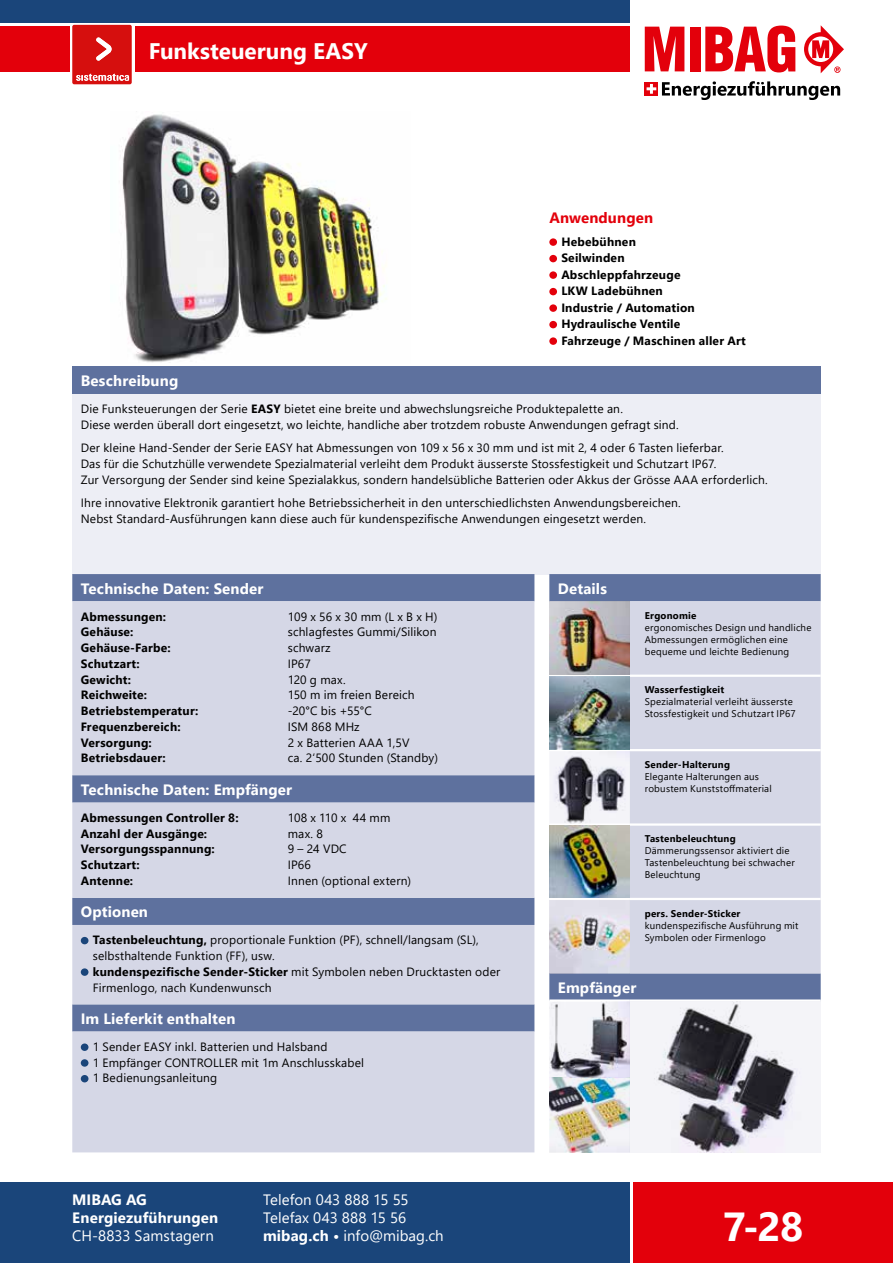
<style>
.page{position:relative;width:893px;height:1263px;background:#fff}
.page>*{position:absolute;margin:0;border:0;box-sizing:border-box;transform-origin:0 0}
.t1{font:700 40.5px "Segoe UI";color:#fff}
.t2{font:700 22.5px "Segoe UI";color:#fff}
.t3{font:700 15px/18px "Segoe UI";letter-spacing:.01em;color:#fff}
.t4{font:15px/18px "Segoe UI";letter-spacing:.005em;color:#fff}
.t5{font:700 15px "Segoe UI";letter-spacing:.01em;color:#e3000b}
.t6{font:12px/15.8px "Segoe UI";letter-spacing:.015em;color:#000}
.t7{font:700 12px/16.5px "Segoe UI";letter-spacing:.02em;color:#000}
.t8{font:12px "Segoe UI";letter-spacing:-.005em;color:#000}
.t9{font:9.75px/12px "Segoe UI";letter-spacing:.02em;color:#000}
.t10{font:700 9.75px "Segoe UI";letter-spacing:.025em;color:#000}
.s1{font-weight:700}
</style>
<div class="page">
<img style="left:121px;top:114px;width:266px;height:249px">
<div style="left:72px;top:367px;width:749px;height:27px;background:#5e719e"></div>
<div style="left:72px;top:394px;width:749px;height:180px;background:#edeef5"></div>
<div style="left:633px;top:1182px;width:260px;height:81px;background:#e3000b"></div>
<div style="left:0;top:1182px;width:630px;height:81px;background:#1a457a"></div>
<div style="left:0;top:26px;width:630px;height:45px;background:#e3000b"></div>
<div style="left:0;top:0;width:630px;height:22px;background:#1a457a"></div>
<svg style="left:645px;top:27px;width:39px;height:44px"></svg>
<div style="left:690px;top:27px;width:10px;height:44px;background:#e3000b"></div>
<svg style="left:705px;top:26px;width:90px;height:46px"></svg>
<svg style="left:804px;top:25px;width:40px;height:48px"></svg>
<svg style="left:645px;top:82px;width:13px;height:14px"></svg>
<svg style="left:647px;top:84px;width:9px;height:10px"></svg>
<svg style="left:662px;top:81px;width:178px;height:19px"></svg>
<div style="left:72px;top:574px;width:462px;height:27px;background:#5e719e"></div>
<svg style="left:72px;top:601px;width:462px;height:551px;background:#c4c8db"></svg>
<div style="left:81px;top:937px;width:7px;height:7px;background:#1a457a;border-radius:50%"></div>
<div style="left:81px;top:968px;width:7px;height:8px;background:#1a457a;border-radius:50%"></div>
<div style="left:81px;top:1043px;width:7px;height:8px;background:#1a457a;border-radius:50%"></div>
<div style="left:81px;top:1059px;width:7px;height:8px;background:#1a457a;border-radius:50%"></div>
<div style="left:81px;top:1075px;width:7px;height:7px;background:#1a457a;border-radius:50%"></div>
<div style="left:549px;top:238px;width:8px;height:8px;background:#e3000b;border-radius:50%"></div>
<div style="left:549px;top:255px;width:8px;height:7px;background:#e3000b;border-radius:50%"></div>
<div style="left:549px;top:271px;width:8px;height:8px;background:#e3000b;border-radius:50%"></div>
<div style="left:549px;top:288px;width:8px;height:7px;background:#e3000b;border-radius:50%"></div>
<div style="left:549px;top:304px;width:8px;height:8px;background:#e3000b;border-radius:50%"></div>
<div style="left:549px;top:321px;width:8px;height:7px;background:#e3000b;border-radius:50%"></div>
<div style="left:549px;top:337px;width:8px;height:8px;background:#e3000b;border-radius:50%"></div>
<div style="left:549px;top:574px;width:272px;height:27px;background:#5e719e"></div>
<div style="left:549px;top:973px;width:81px;height:26px;background:#5e719e"></div>
<svg style="left:630px;top:601px;width:191px;height:398px;background:#cdd0e1"></svg>
<hr style="left:630px;top:675px;width:191px;height:2px;background:#fff">
<hr style="left:630px;top:749px;width:191px;height:2px;background:#fff">
<hr style="left:630px;top:823px;width:191px;height:3px;background:#fff">
<hr style="left:630px;top:898px;width:191px;height:2px;background:#fff">
<img style="left:549px;top:601px;width:81px;height:74px">
<img style="left:549px;top:677px;width:81px;height:72px">
<img style="left:550px;top:751px;width:80px;height:72px">
<img style="left:549px;top:826px;width:81px;height:72px">
<img style="left:549px;top:900px;width:81px;height:73px">
<img style="left:549px;top:1002px;width:81px;height:150px">
<svg style="left:630px;top:1002px;width:191px;height:150px;fill:#f3f1f8"></svg>
<div style="left:70px;top:25px;width:64px;height:75px;background:#fff"></div>
<svg style="left:72px;top:25px;width:60px;height:59px;background:#da2928"></svg>
<h2 class="t2" style="left:149px;top:30px;width:221px">Funksteuerung EASY</h2>
<p class="t5" style="left:549px;top:204px;width:105px">Anwendungen</p>
<p class="t7" style="left:561px;top:232px;width:186px">Hebebühnen<br>Seilwinden<br>Abschleppfahrzeuge<br>LKW Ladebühnen<br>Industrie / Automation<br>Hydraulische Ventile<br>Fahrzeuge / Maschinen aller Art</p>
<p class="t3" style="left:81px;top:370px;width:99px">Beschreibung</p>
<p class="t6" style="left:81px;top:400px;width:599px">Die Funksteuerungen der Serie <span class="s1">EASY</span> bietet eine breite und abwechslungsreiche Produktepalette an.<br>Diese werden überall dort eingesetzt, wo leichte, handliche aber trotzdem robuste Anwendungen gefragt sind.</p>
<p class="t6" style="left:81px;top:439px;width:688px">Der kleine Hand-Sender der Serie EASY hat Abmessungen von 109 x 56 x 30 mm und ist mit 2, 4 oder 6 Tasten lieferbar.<br>Das für die Schutzhülle verwendete Spezialmaterial verleiht dem Produkt äusserste Stossfestigkeit und Schutzart IP67.<br>Zur Versorgung der Sender sind keine Spezialakkus, sondern handelsübliche Batterien oder Akkus der Grösse AAA erforderlich.</p>
<p class="t6" style="left:81px;top:494px;width:601px">Ihre innovative Elektronik garantiert hohe Betriebssicherheit in den unterschiedlichsten Anwendungsbereichen.<br>Nebst Standard-Ausführungen kann diese auch für kundenspezifische Anwendungen eingesetzt werden.</p>
<p class="t3" style="left:81px;top:578px;width:184px">Technische Daten: Sender</p>
<p class="t7" style="left:81px;top:607px;width:87px">Abmessungen:</p>
<p class="t6" style="left:288px;top:607px;width:151px">109 x 56 x 30 mm (L x B x H)</p>
<p class="t7" style="left:81px;top:623px;width:54px">Gehäuse:</p>
<p class="t6" style="left:288px;top:623px;width:150px">schlagfestes Gummi/Silikon</p>
<p class="t7" style="left:81px;top:639px;width:91px">Gehäuse-Farbe:</p>
<p class="t6" style="left:288px;top:639px;width:44px">schwarz</p>
<p class="t7" style="left:81px;top:654px;width:61px">Schutzart:</p>
<p class="t6" style="left:288px;top:655px;width:25px">IP67</p>
<p class="t7" style="left:81px;top:670px;width:52px">Gewicht:</p>
<p class="t6" style="left:288px;top:670px;width:59px">120 g max.</p>
<p class="t7" style="left:81px;top:686px;width:68px">Reichweite:</p>
<p class="t6" style="left:288px;top:686px;width:128px">150 m im freien Bereich</p>
<p class="t7" style="left:81px;top:702px;width:119px">Betriebstemperatur:</p>
<p class="t6" style="left:288px;top:702px;width:86px">-20°C bis +55°C</p>
<p class="t7" style="left:81px;top:717px;width:101px">Frequenzbereich:</p>
<p class="t6" style="left:288px;top:718px;width:73px">ISM 868 MHz</p>
<p class="t7" style="left:81px;top:733px;width:73px">Versorgung:</p>
<p class="t6" style="left:288px;top:733px;width:123px">2 x Batterien AAA 1,5V</p>
<p class="t7" style="left:81px;top:749px;width:87px">Betriebsdauer:</p>
<p class="t6" style="left:288px;top:749px;width:152px">ca. 2‘500 Stunden (Standby)</p>
<p class="t3" style="left:81px;top:779px;width:213px">Technische Daten: Empfänger</p>
<p class="t7" style="left:81px;top:808px;width:159px">Abmessungen Controller 8:</p>
<p class="t8" style="left:288px;top:806px;width:104px">108 x 110 x 44 mm</p>
<p class="t7" style="left:81px;top:824px;width:128px">Anzahl der Ausgänge:</p>
<p class="t6" style="left:288px;top:824px;width:37px">max. 8</p>
<p class="t7" style="left:81px;top:840px;width:136px">Versorgungsspannung:</p>
<p class="t6" style="left:288px;top:840px;width:60px">9 – 24 VDC</p>
<p class="t7" style="left:81px;top:856px;width:61px">Schutzart:</p>
<p class="t6" style="left:288px;top:856px;width:25px">IP66</p>
<p class="t7" style="left:81px;top:871px;width:54px">Antenne:</p>
<p class="t6" style="left:288px;top:872px;width:125px">Innen (optional extern)</p>
<p class="t3" style="left:81px;top:902px;width:69px">Optionen</p>
<p class="t6" style="left:93px;top:931px;width:409px"><span class="s1">Tastenbeleuchtung,</span> proportionale Funktion (PF), schnell/langsam (SL), selbsthaltende Funktion (FF), usw.<br><span class="s1">kundenspezifische Sender-Sticker</span> mit Symbolen neben Drucktasten oder Firmenlogo, nach Kundenwunsch</p>
<p class="t3" style="left:81px;top:1008px;width:156px">Im Lieferkit enthalten</p>
<p class="t6" style="left:93px;top:1038px;width:273px">1 Sender EASY inkl. Batterien und Halsband<br>1 Empfänger CONTROLLER mit 1m Anschlusskabel<br>1 Bedienungsanleitung</p>
<p class="t3" style="left:72px;top:1190px;width:147px">MIBAG AG<br>Energiezuführungen</p>
<p class="t4" style="left:72px;top:1225px;width:143px">CH-8833 Samstagern</p>
<p class="t4" style="left:263px;top:1189px;width:182px">Telefon 043 888 15 55<br>Telefax 043 888 15 56 <span class="s1">mibag.ch •</span> info@mibag.ch</p>
<p class="t3" style="left:558px;top:578px;width:51px">Details</p>
<p class="t10" style="left:645px;top:606px;width:53px">Ergonomie</p>
<p class="t9" style="left:645px;top:621px;width:168px">ergonomisches Design und handliche<br>Abmessungen ermöglichen eine bequeme und leichte Bedienung</p>
<p class="t10" style="left:645px;top:681px;width:81px">Wasserfestigkeit</p>
<p class="t9" style="left:645px;top:695px;width:152px">Spezialmaterial verleiht äusserste<br>Stossfestigkeit und Schutzart IP67</p>
<p class="t10" style="left:645px;top:755px;width:87px">Sender-Halterung</p>
<p class="t9" style="left:645px;top:769px;width:128px">Elegante Halterungen aus robustem Kunststoffmaterial</p>
<p class="t10" style="left:645px;top:830px;width:92px">Tastenbeleuchtung</p>
<p class="t9" style="left:645px;top:844px;width:151px">Dämmerungssensor aktiviert die<br>Tastenbeleuchtung bei schwacher<br>Beleuchtung</p>
<p class="t10" style="left:645px;top:904px;width:97px">pers. Sender-Sticker</p>
<p class="t9" style="left:645px;top:918px;width:155px">kundenspezifische Ausführung mit<br>Symbolen oder Firmenlogo</p>
<p class="t3" style="left:558px;top:977px;width:80px">Empfänger</p>
<h1 class="t1" style="left:723px;top:1188px;width:82px">7-28</h1>
</div>
